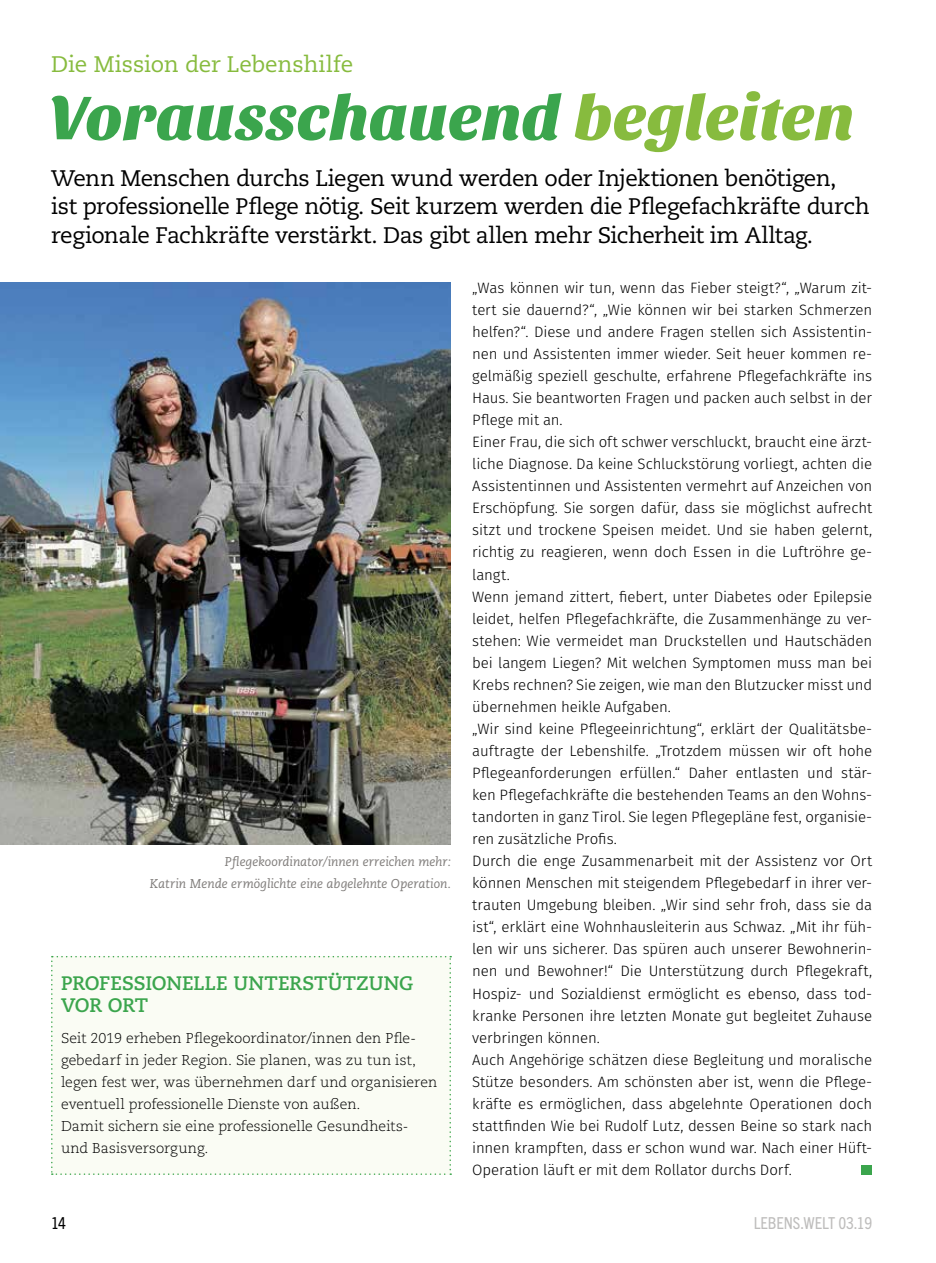
<style>
.page{position:relative;width:936px;height:1263px;background:#fff}
.page>*{position:absolute;margin:0;border:0;box-sizing:border-box;transform-origin:0 0}
.t1{font:italic 800 64.2px "Sansita";letter-spacing:.02em;color:#3ba54d}
.t2{font:22.5px/28.5px "Caecilia LT Pro 55 Roman";letter-spacing:-.025em;color:#000}
.t3{font:22.5px "Caecilia LT Pro 55 Roman";letter-spacing:-.005em;color:#87bb3e}
.t4{font:700 19.5px/22px "Caecilia LT Pro 75";letter-spacing:-.005em;color:#3ba54d}
.t5{font:condensed 16.5px "Trade Gothic Next LT Pro";color:#bebdbc}
.t6{font:condensed 16.5px "Trade Gothic Next LT Pro";color:#000}
.t7{font:300 15px/22px "Fira Sans";letter-spacing:-.01em;color:#000}
.t8{font:300 14.25px/22px "Caecilia LT Pro 45";color:#000}
.t9{font:italic 12.75px/22px "Caecilia LT Pro 56";letter-spacing:-.005em;color:#7f7c7a;text-align:right}
.s1{color:#87bb3e}
</style>
<div class="page">
<div style="left:51px;top:956px;width:400px;height:219px;background:#fafcf4"></div>
<div style="left:861px;top:1165px;width:11px;height:10px;background:#3ba54d"></div>
<img style="left:0;top:282px;width:451px;height:562px">
<h2 class="t3" style="left:51px;top:50px;width:304px">Die Mission der Lebenshilfe</h2>
<h1 class="t1" style="left:51px;top:79px;width:804px">Vorausschauend <span class="s1">begleiten</span></h1>
<h2 class="t2" style="left:51px;top:163px;width:820px">Wenn Menschen durchs Liegen wund werden oder Injektionen benötigen,<br>ist professionelle Pflege nötig. Seit kurzem werden die Pflegefachkräfte durch regionale Fachkräfte verstärkt. Das gibt allen mehr Sicherheit im Alltag.</h2>
<p class="t9" style="left:150px;top:851px;width:303px">Pflegekoordinator/innen erreichen mehr:<br>Katrin Mende ermöglichte eine abgelehnte Operation.</p>
<h3 class="t4" style="left:61px;top:971px;width:353px">PROFESSIONELLE UNTERSTÜTZUNG<br>VOR ORT</h3>
<p class="t8" style="left:61px;top:1026px;width:377px">Seit 2019 erheben Pflegekoordinator/innen den Pfle&shy;gebedarf in jeder Region. Sie planen, was zu tun ist, legen fest wer, was übernehmen darf und organisieren eventuell professionelle Dienste von außen.<br>Damit sichern sie eine professionelle Gesundheits&shy;und Basisversorgung.</p>
<p class="t7" style="left:472px;top:277px;width:401px">„Was können wir tun, wenn das Fieber steigt?“, „Warum zit&shy;tert sie dauernd?“, „Wie können wir bei starken Schmerzen helfen?“. Diese und andere Fragen stellen sich Assistentin&shy;nen und Assistenten immer wieder. Seit heuer kommen re&shy;gelmäßig speziell geschulte, erfahrene Pflegefachkräfte ins Haus. Sie beantworten Fragen und packen auch selbst in der Pflege mit an.<br>Einer Frau, die sich oft schwer verschluckt, braucht eine ärzt&shy;liche Diagnose. Da keine Schluckstörung vorliegt, achten die Assistentinnen und Assistenten vermehrt auf Anzeichen von Erschöpfung. Sie sorgen dafür, dass sie möglichst aufrecht sitzt und trockene Speisen meidet. Und sie haben gelernt, richtig zu reagieren, wenn doch Essen in die Luftröhre ge&shy;langt.<br>Wenn jemand zittert, fiebert, unter Diabetes oder Epilepsie leidet, helfen Pflegefachkräfte, die Zusammenhänge zu ver&shy;stehen: Wie vermeidet man Druckstellen und Hautschäden bei langem Liegen? Mit welchen Symptomen muss man bei Krebs rechnen? Sie zeigen, wie man den Blutzucker misst und übernehmen heikle Aufgaben.<br>„Wir sind keine Pflegeeinrichtung“, erklärt der Qualitätsbe&shy;auftragte der Lebenshilfe. „Trotzdem müssen wir oft hohe Pflegeanforderungen erfüllen.“ Daher entlasten und stär&shy;ken Pflegefachkräfte die bestehenden Teams an den Wohns&shy;tandorten in ganz Tirol. Sie legen Pflegepläne fest, organisie&shy;ren zusätzliche Profis.<br>Durch die enge Zusammenarbeit mit der Assistenz vor Ort können Menschen mit steigendem Pflegebedarf in ihrer ver&shy;trauten Umgebung bleiben. „Wir sind sehr froh, dass sie da ist“, erklärt eine Wohnhausleiterin aus Schwaz. „Mit ihr füh&shy;len wir uns sicherer. Das spüren auch unserer Bewohnerin&shy;nen und Bewohner!“ Die Unterstützung durch Pflegekraft, Hospiz- und Sozialdienst ermöglicht es ebenso, dass tod&shy;kranke Personen ihre letzten Monate gut begleitet Zuhause verbringen können.<br>Auch Angehörige schätzen diese Begleitung und moralische Stütze besonders. Am schönsten aber ist, wenn die Pflege&shy;kräfte es ermöglichen, dass abgelehnte Operationen doch stattfinden Wie bei Rudolf Lutz, dessen Beine so stark nach innen krampften, dass er schon wund war. Nach einer Hüft-Operation läuft er mit dem Rollator durchs Dorf.</p>
<p class="t6" style="left:51px;top:1212px;width:16px">14</p>
<p class="t5" style="left:753px;top:1212px;width:120px">LEBENS.WELT 03.19</p>
</div>
